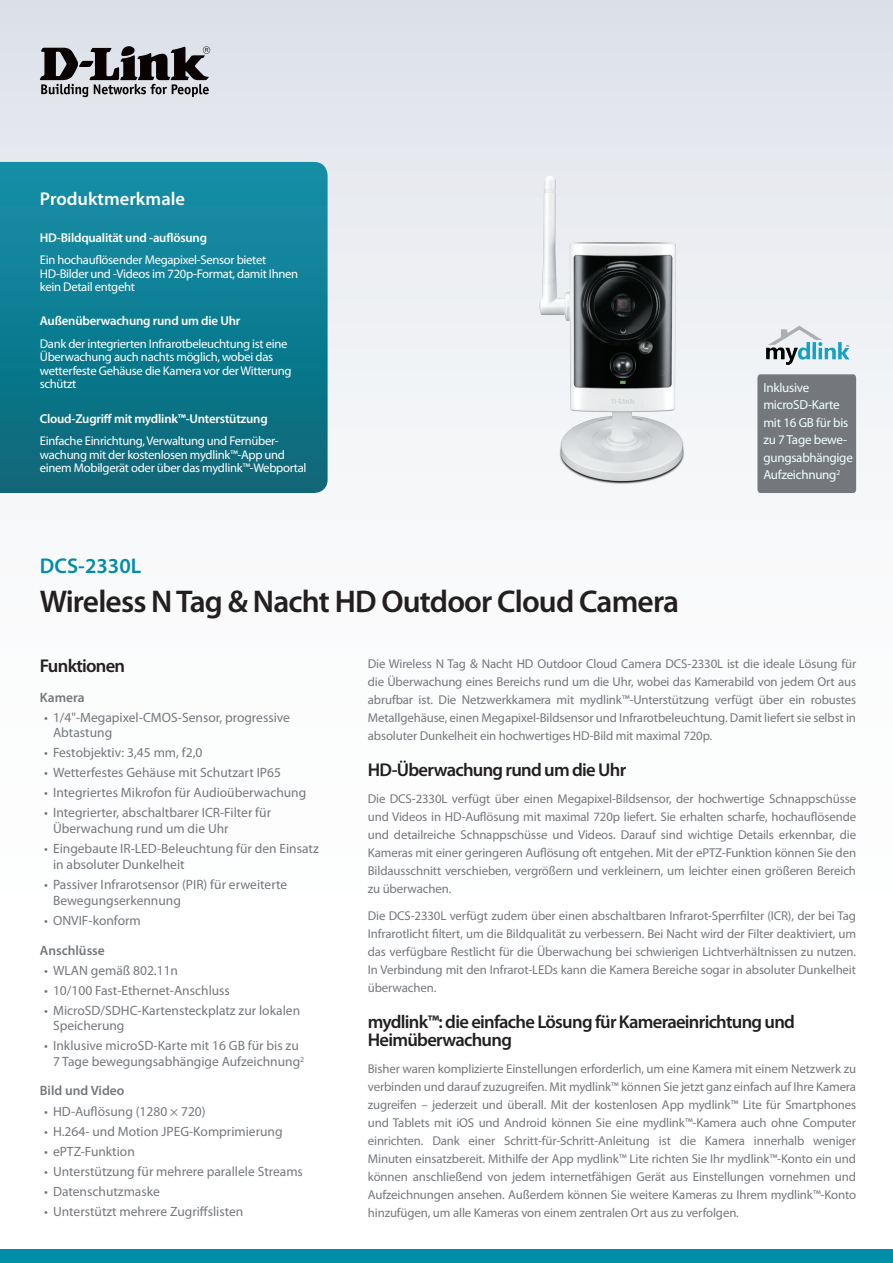
<style>
.page{position:relative;width:893px;height:1263px;background:#fff}
.page>*{position:absolute;margin:0;border:0;box-sizing:border-box;transform-origin:0 0}
.Product_Name__Cover{font:600 31.5px "Myriad Pro";letter-spacing:-.025em;color:#231f20}
.Model_Number__Cover{font:600 21.3px "Myriad Pro";color:#008da8}
.Description_Topic{font:600 18.6px/18px "Myriad Pro";letter-spacing:-.04em;color:#231f20}
.Highlights_Title{font:600 18.6px "Myriad Pro";color:#fff}
.Features_Title{font:600 18.6px "Myriad Pro";letter-spacing:-.04em;color:#231f20}
.t1{font:13.5px/15.8px "Myriad Pro";color:#74787d}
.Features_Category{font:600 13.5px "Myriad Pro";color:#74787d}
.bullets_title{font:13.05px/17.4px "Myriad Pro";letter-spacing:-.02em;color:#f0ffff}
.Description_Text{font:12.9px/18px "Myriad Pro";letter-spacing:-.01em;color:#74787d;text-align:justify}
.Highlights_Category{font:600 12.9px "Myriad Pro";letter-spacing:-.015em;color:#fff}
.Highlights_Text{font:12.6px/13.5px "Myriad Pro";letter-spacing:-.025em;color:#fff}
</style>
<div class="page">
<div style="left:0;top:0;width:893px;height:1084px;background:linear-gradient(to bottom,#e3e6ec,#fff)"></div>
<div style="left:0;top:1249px;width:893px;height:14px;background:#008da8"></div>
<svg style="left:0;top:162px;width:328px;height:331px;background:#0f7c90"></svg>
<svg style="left:40px;top:46px;width:170px;height:51px;background:#807f83"></svg>
<img style="left:526px;top:162px;width:171px;height:331px">
<div style="left:757px;top:374px;width:99px;height:119px;background:#74787d"></div>
<img style="left:757px;top:315px;width:99px;height:59px">
<p class="Highlights_Title" style="left:40px;top:187px;width:147px">Produktmerkmale</p>
<p class="Highlights_Category" style="left:40px;top:229px;width:169px">HD-Bildqualität und -auflösung</p>
<p class="Highlights_Text" style="left:40px;top:253px;width:260px">Ein hochauflösender Megapixel-Sensor bietet<br>HD-Bilder und -Videos im 720p-Format, damit Ihnen kein Detail entgeht</p>
<p class="Highlights_Category" style="left:40px;top:313px;width:202px">Außenüberwachung rund um die Uhr</p>
<p class="Highlights_Text" style="left:40px;top:337px;width:253px">Dank der integrierten Infrarotbeleuchtung ist eine Überwachung auch nachts möglich, wobei das wetterfeste Gehäuse die Kamera vor der Witterung schützt</p>
<p class="Highlights_Category" style="left:40px;top:410px;width:229px">Cloud-Zugriff mit mydlink™-Unterstützung</p>
<p class="Highlights_Text" style="left:40px;top:434px;width:268px">Einfache Einrichtung, Verwaltung und Fernüber&shy;wachung mit der kostenlosen mydlink™-App und einem Mobilgerät oder über das mydlink™-Webportal</p>
<p class="Model_Number__Cover" style="left:40px;top:552px;width:103px">DCS-2330L</p>
<p class="Product_Name__Cover" style="left:40px;top:582px;width:641px">Wireless N Tag &amp; Nacht HD Outdoor Cloud Camera</p>
<p class="bullets_title" style="left:763px;top:379px;width:91px">Inklusive microSD-Karte mit 16 GB für bis zu 7 Tage bewe&shy;gungsabhängige<br>Aufzeichnung<sup>2</sup></p>
<p class="Features_Title" style="left:40px;top:654px;width:87px">Funktionen</p>
<p class="Features_Category" style="left:40px;top:688px;width:46px">Kamera</p>
<p class="t1" style="left:53px;top:709px;width:238px;text-indent:-9px">• 1/4"-Megapixel-CMOS-Sensor, progressive<br>Abtastung</p>
<p class="t1" style="left:44px;top:745px;width:160px">• Festobjektiv: 3,45 mm, f2,0</p>
<p class="t1" style="left:44px;top:765px;width:238px">• Wetterfestes Gehäuse mit Schutzart IP65</p>
<p class="t1" style="left:44px;top:785px;width:264px">• Integriertes Mikrofon für Audioüberwachung</p>
<p class="t1" style="left:53px;top:805px;width:220px;text-indent:-9px">• Integrierter, abschaltbarer ICR-Filter für<br>Überwachung rund um die Uhr</p>
<p class="t1" style="left:53px;top:840px;width:267px;text-indent:-9px">• Eingebaute IR-LED-Beleuchtung für den Einsatz in absoluter Dunkelheit</p>
<p class="t1" style="left:53px;top:876px;width:236px;text-indent:-9px">• Passiver Infrarotsensor (PIR) für erweiterte<br>Bewegungserkennung</p>
<p class="t1" style="left:44px;top:913px;width:98px">• ONVIF-konform</p>
<p class="Features_Category" style="left:40px;top:941px;width:67px">Anschlüsse</p>
<p class="t1" style="left:44px;top:962px;width:135px">• WLAN gemäß 802.11n</p>
<p class="t1" style="left:44px;top:982px;width:187px">• 10/100 Fast-Ethernet-Anschluss</p>
<p class="t1" style="left:53px;top:1002px;width:249px;text-indent:-9px">• MicroSD/SDHC-Kartensteckplatz zur lokalen<br>Speicherung</p>
<p class="t1" style="left:53px;top:1038px;width:253px;text-indent:-9px">• Inklusive microSD-Karte mit 16 GB für bis zu<br>7 Tage bewegungsabhängige Aufzeichnung<sup>2</sup></p>
<p class="Features_Category" style="left:40px;top:1082px;width:86px">Bild und Video</p>
<p class="t1" style="left:44px;top:1103px;width:163px">• HD-Auflösung (1280 × 720)</p>
<p class="t1" style="left:44px;top:1123px;width:240px">• H.264- und Motion JPEG-Komprimierung</p>
<p class="t1" style="left:44px;top:1143px;width:92px">• ePTZ-Funktion</p>
<p class="t1" style="left:44px;top:1163px;width:260px">• Unterstützung für mehrere parallele Streams</p>
<p class="t1" style="left:44px;top:1183px;width:117px">• Datenschutzmaske</p>
<p class="t1" style="left:44px;top:1203px;width:201px">• Unterstützt mehrere Zugriffslisten</p>
<p class="Description_Text" style="left:368px;top:655px;width:490px">Die Wireless N Tag &amp; Nacht HD Outdoor Cloud Camera DCS-2330L ist die ideale Lösung für die Überwachung eines Bereichs rund um die Uhr, wobei das Kamerabild von jedem Ort aus abrufbar ist. Die Netzwerkkamera mit mydlink™-Unterstützung verfügt über ein robustes Metallgehäuse, einen Megapixel-Bildsensor und Infrarotbeleuchtung. Damit liefert sie selbst in absoluter Dunkelheit ein hochwertiges HD-Bild mit maximal 720p.</p>
<p class="Description_Topic" style="left:368px;top:760px;width:260px">HD-Überwachung rund um die Uhr</p>
<p class="Description_Text" style="left:368px;top:789px;width:490px">Die DCS-2330L verfügt über einen Megapixel-Bildsensor, der hochwertige Schnappschüsse und Videos in HD-Auflösung mit maximal 720p liefert. Sie erhalten scharfe, hochauflösende und detailreiche Schnappschüsse und Videos. Darauf sind wichtige Details erkennbar, die Kameras mit einer geringeren Auflösung oft entgehen. Mit der ePTZ-Funktion können Sie den Bildausschnitt verschieben, vergrößern und verkleinern, um leichter einen größeren Bereich zu überwachen.</p>
<p class="Description_Text" style="left:368px;top:906px;width:490px">Die DCS-2330L verfügt zudem über einen abschaltbaren Infrarot-Sperrfilter (ICR), der bei Tag Infrarotlicht filtert, um die Bildqualität zu verbessern. Bei Nacht wird der Filter deaktiviert, um das verfügbare Restlicht für die Überwachung bei schwierigen Lichtverhältnissen zu nutzen.<br>In Verbindung mit den Infrarot-LEDs kann die Kamera Bereiche sogar in absoluter Dunkelheit überwachen.</p>
<p class="Description_Topic" style="left:368px;top:1012px;width:429px">mydlink™: die einfache Lösung für Kameraeinrichtung und<br>Heimüberwachung</p>
<p class="Description_Text" style="left:368px;top:1059px;width:490px">Bisher waren komplizierte Einstellungen erforderlich, um eine Kamera mit einem Netzwerk zu verbinden und darauf zuzugreifen. Mit mydlink™ können Sie jetzt ganz einfach auf Ihre Kamera zugreifen – jederzeit und überall. Mit der kostenlosen App mydlink™ Lite für Smartphones und Tablets mit iOS und Android können Sie eine mydlink™-Kamera auch ohne Computer einrichten. Dank einer Schritt-für-Schritt-Anleitung ist die Kamera innerhalb weniger Minuten einsatzbereit. Mithilfe der App mydlink™ Lite richten Sie Ihr mydlink™-Konto ein und können anschließend von jedem internetfähigen Gerät aus Einstellungen vornehmen und Aufzeichnungen ansehen. Außerdem können Sie weitere Kameras zu Ihrem mydlink™-Konto hinzufügen, um alle Kameras von einem zentralen Ort aus zu verfolgen.</p>
</div>
